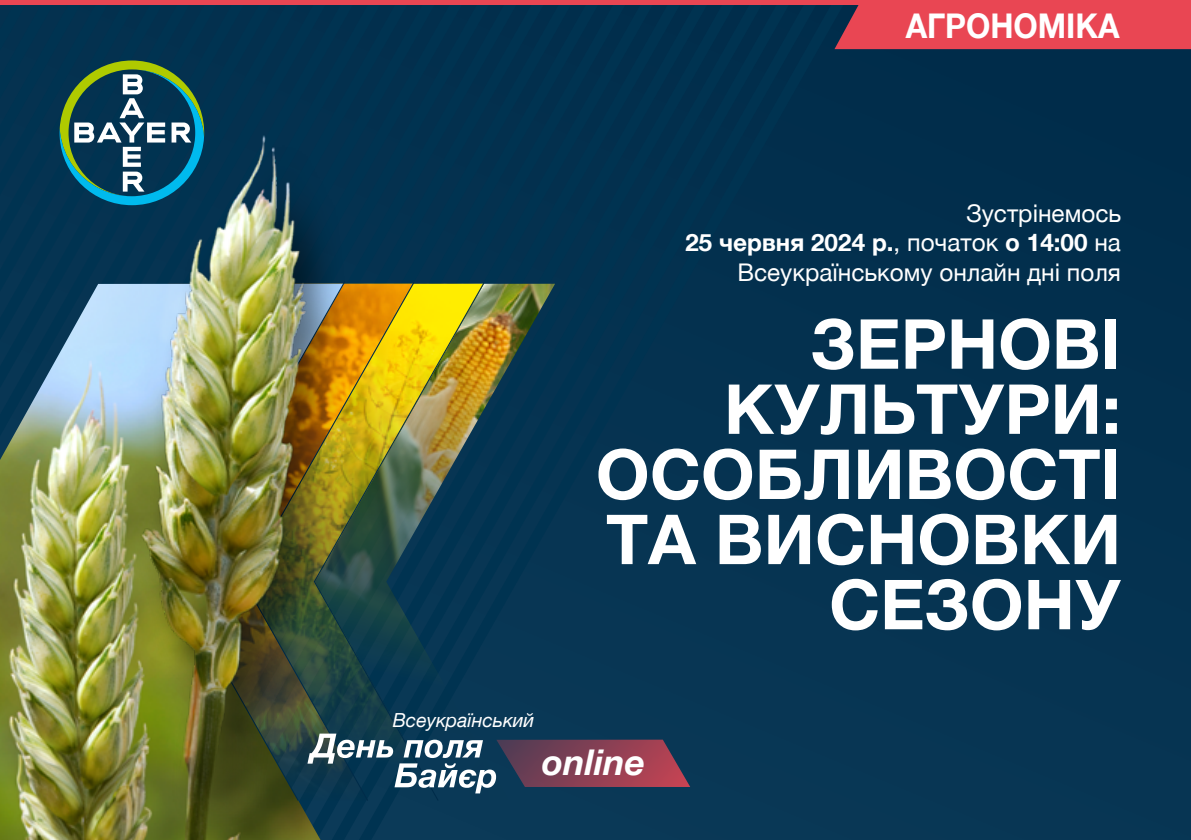
<style>
.page{position:relative;width:1191px;height:840px;background:#fff}
.page>*{position:absolute;margin:0;border:0;box-sizing:border-box;transform-origin:0 0}
.t1{font:700 69.2px/65px "Helvetica Neue LTCYR";color:#fff;text-align:right}
.t2{font:italic 700 35.4px "Helvetica Neue LTCYR";color:#fff}
.t3{font:700 34px "Helvetica Neue LTCYR";color:#fff;scale:.92 1}
.t4{font:24.4px/29.2px "Helvetica Neue LTCYR";color:#fff;text-align:right}
.t5{font:italic 19.4px "Helvetica Neue LTCYR";color:#fff}
.s1{font-weight:700}
</style>
<div class="page">
<div style="left:0;top:0;width:1191px;height:839px;background:#043351"></div>
<img style="left:485px;top:283px;width:70px;height:124px">
<img style="left:0;top:283px;width:320px;height:556px">
<img style="left:354px;top:283px;width:131px;height:511px">
<div style="left:132px;top:134px;width:222px;height:694px;background:#000;opacity:.5"></div>
<img style="left:132px;top:135px;width:197px;height:641px">
<div style="left:834px;top:4px;width:357px;height:45px;background:#e94653"></div>
<hr style="left:0;top:0;width:1191px;height:4px;background:#e94653">
<svg style="left:60px;top:60px;width:144px;height:145px"></svg>
<svg style="left:307px;top:733px;width:384px;height:60px"></svg>
<h3 class="t3" style="left:905px;top:7px;width:234px">АГРОНОМІКА</h3>
<p class="t4" style="left:685px;top:199px;width:437px">Зустрінемось<br><span class="s1">25 червня 2024 р.</span>, початок <span class="s1">о 14:00</span> на<br>Всеукраїнському онлайн дні поля</p>
<h1 class="t1" style="left:596px;top:312px;width:527px">ЗЕРНОВІ<br>КУЛЬТУРИ:<br>ОСОБЛИВОСТІ<br>ТА ВИСНОВКИ<br>СЕЗОНУ</h1>
<p class="t5" style="left:393px;top:709px;width:143px">Всеукраїнський</p>
<h2 class="t2" style="left:542px;top:742px;width:105px">online</h2>
</div>
